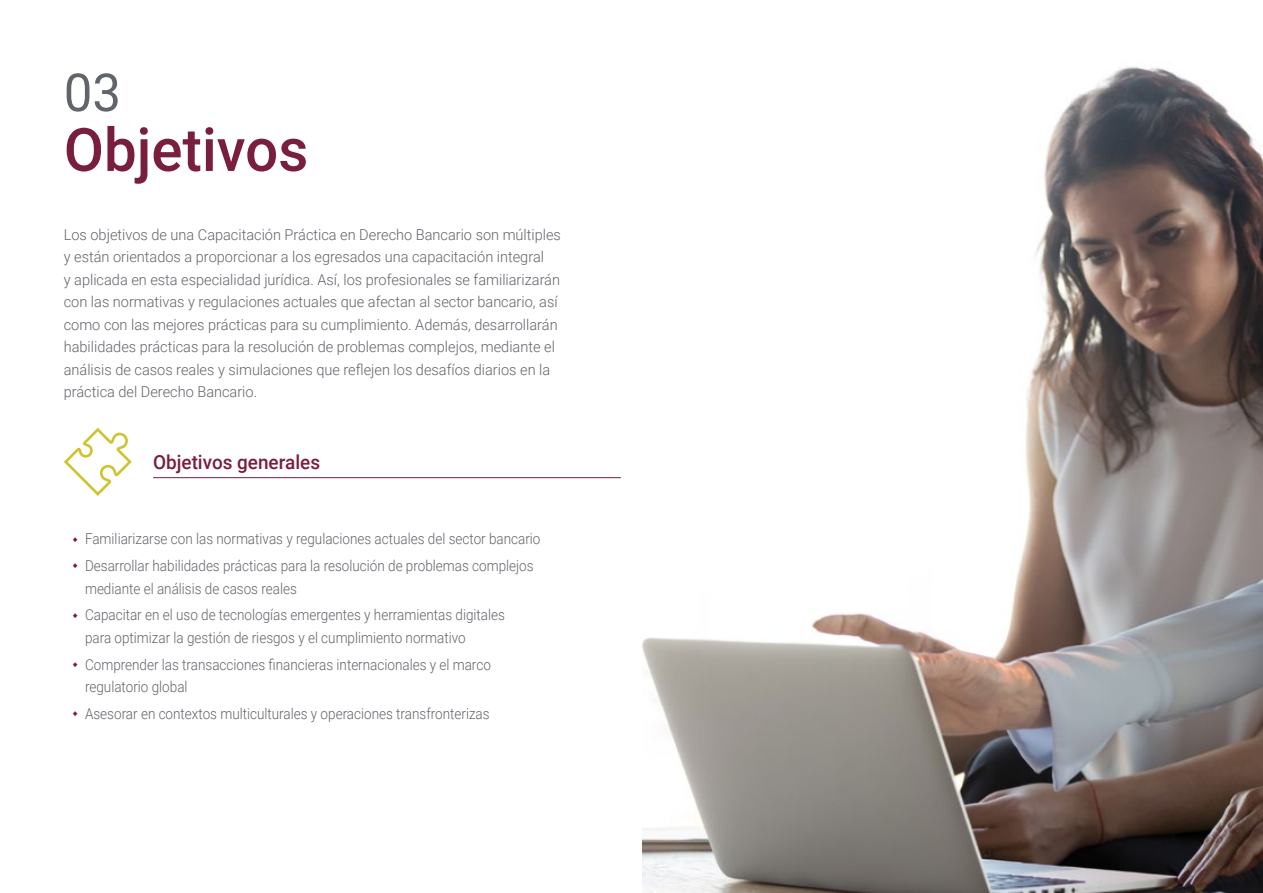
<style>
.page{position:relative;width:1263px;height:893px;background:#fff}
.page>*{position:absolute;margin:0;border:0;box-sizing:border-box;transform-origin:0 0}
.t1{font:500 60px "Roboto";color:#791e3c}
.t2{font:52.5px "Roboto";color:#61646a}
.t3{font:500 19.5px "Roboto";color:#791e3c}
.t4{font:300 15px/22.5px "Roboto";color:#61646a}
.t5{font:300 15px/26.7px "Roboto";color:#61646a;scale:.9 1}
</style>
<div class="page">
<img style="left:642px;top:67px;width:621px;height:826px">
<hr style="left:153px;top:477px;width:468px;height:1px;background:#791e3c">
<svg style="left:64px;top:428px;width:68px;height:68px"></svg>
<h2 class="t2" style="left:64px;top:56px;width:59px">03</h2>
<h1 class="t1" style="left:64px;top:108px;width:246px">Objetivos</h1>
<p class="t4" style="left:64px;top:222px;width:499px">Los objetivos de una Capacitación Práctica en Derecho Bancario son múltiples y están orientados a proporcionar a los egresados una capacitación integral<br>y aplicada en esta especialidad jurídica. Así, los profesionales se familiarizarán con las normativas y regulaciones actuales que afectan al sector bancario, así como con las mejores prácticas para su cumplimiento. Además, desarrollarán habilidades prácticas para la resolución de problemas complejos, mediante el análisis de casos reales y simulaciones que reflejen los desafíos diarios en la práctica del Derecho Bancario.</p>
<h3 class="t3" style="left:153px;top:449px;width:169px">Objetivos generales</h3>
<p class="t5" style="left:85px;top:525px;width:508px">Familiarizarse con las normativas y regulaciones actuales del sector bancario<br>Desarrollar habilidades prácticas para la resolución de problemas complejos</p>
<p class="t5" style="left:85px;top:574px;width:468px">mediante el análisis de casos reales<br>Capacitar en el uso de tecnologías emergentes y herramientas digitales</p>
<p class="t5" style="left:85px;top:624px;width:452px">para optimizar la gestión de riesgos y el cumplimiento normativo<br>Comprender las transacciones financieras internacionales y el marco</p>
<p class="t5" style="left:85px;top:673px;width:451px">regulatorio global<br>Asesorar en contextos multiculturales y operaciones transfronterizas</p>
</div>
